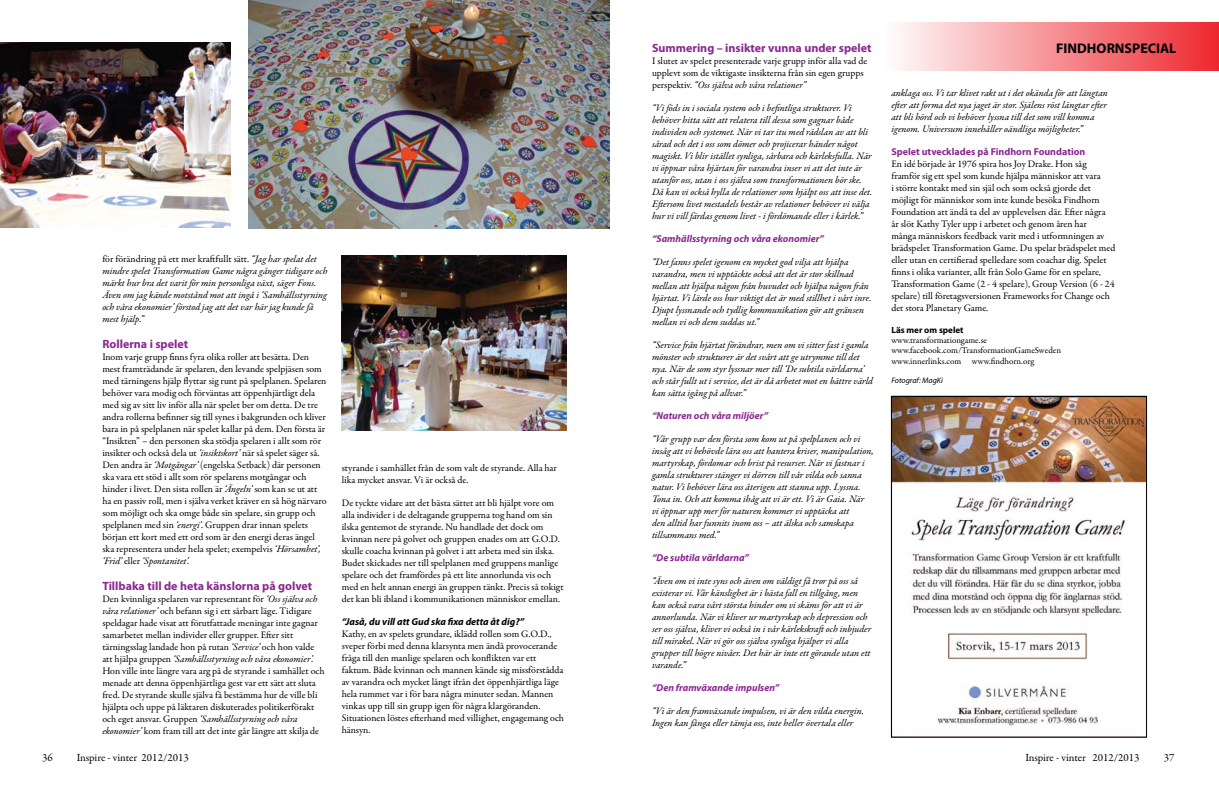
<style>
.page{position:relative;width:1219px;height:794px;background:#fff}
.page>*{position:absolute;margin:0;border:0;box-sizing:border-box;transform-origin:0 0}
.t1{font:700 14px "Myriad Pro";color:#000}
.t2{font:700 12px "Myriad Pro";color:#892890}
.t3{font:11px "Garamond Premr Pro";letter-spacing:-.005em;color:#000}
.t4{font:10px/12px "Garamond Premr Pro";letter-spacing:-.005em;color:#000}
.t5{font:italic 10px/12px "Garamond Premr Pro";letter-spacing:-.005em;color:#000}
.t6{font:italic 700 10px "Myriad Pro";color:#892890}
.t7{font:italic 700 10px "Myriad Pro";color:#000}
.t8{font:700 10px "Myriad Pro";color:#892890}
.t9{font:9px/10.4px "Garamond Premr Pro";letter-spacing:-.005em;color:#000}
.t10{font:700 9px "Myriad Pro";color:#000}
.t11{font:italic 8px "Myriad Pro";color:#000}
.s1{font-style:normal}
.s2{font-style:italic}
</style>
<div class="page">
<div style="left:883px;top:23px;width:336px;height:48px;background:linear-gradient(to right,#fff,#ed272f)"></div>
<img style="left:248px;top:0;width:361px;height:228px">
<img style="left:342px;top:256px;width:225px;height:175px">
<img style="left:0;top:43px;width:230px;height:184px">
<img style="left:893px;top:398px;width:252px;height:328px">
<div style="left:891px;top:396px;width:256px;height:342px;border:1px solid #000"></div>
<p class="t5" style="left:102px;top:253px;width:227px"><span class="s1">för förändring på ett mer kraftfullt sätt.</span> “Jag har spelat det mindre spelet Transformation Game några gånger tidigare och märkt hur bra det varit för min personliga växt, säger Fons.<br>Även om jag kände motstånd mot att ingå i ‘Samhällsstyrning och våra ekonomier’ förstod jag att det var här jag kunde få mest hjälp.”</p>
<p class="t2" style="left:102px;top:336px;width:87px">Rollerna i spelet</p>
<p class="t4" style="left:102px;top:351px;width:226px">Inom varje grupp finns fyra olika roller att besätta. Den mest framträdande är spelaren, den levande spelpjäsen som med tärningens hjälp flyttar sig runt på spelplanen. Spelaren behöver vara modig och förväntas att öppenhjärtligt dela med sig av sitt liv inför alla när spelet ber om detta. De tre andra rollerna befinner sig till synes i bakgrunden och kliver bara in på spelplanen när spelet kallar på dem. Den första är “Insikten” – den personen ska stödja spelaren i allt som rör insikter och också dela ut <span class="s2">‘insiktskort’</span> när så spelet säger så.<br>Den andra är <span class="s2">‘Motgångar’</span> (engelska Setback) där personen ska vara ett stöd i allt som rör spelarens motgångar och hinder i livet. Den sista rollen är <span class="s2">‘Ängeln’</span> som kan se ut att ha en passiv roll, men i själva verket kräver en så hög närvaro som möjligt och ska omge både sin spelare, sin grupp och spelplanen med sin <span class="s2">‘energi’</span>. Gruppen drar innan spelets början ett kort med ett ord som är den energi deras ängel ska representera under hela spelet; exempelvis <span class="s2">‘Hörsamhet’, ‘Frid’</span> eller <span class="s2">‘Spontanitet’.</span></p>
<p class="t2" style="left:102px;top:578px;width:211px">Tillbaka till de heta känslorna på golvet</p>
<p class="t4" style="left:102px;top:593px;width:224px">Den kvinnliga spelaren var representant för <span class="s2">‘Oss själva och våra relationer’</span> och befann sig i ett sårbart läge. Tidigare speldagar hade visat att förutfattade meningar inte gagnar samarbetet mellan individer eller grupper. Efter sitt tärningsslag landade hon på rutan <span class="s2">‘Service’</span> och hon valde att hjälpa gruppen <span class="s2">‘Samhällsstyrning och våra ekonomier’.<br></span>Hon ville inte längre vara arg på de styrande i samhället och menade att denna öppenhjärtliga gest var ett sätt att sluta fred. De styrande skulle själva få bestämma hur de ville bli hjälpta och uppe på läktaren diskuterades politikerförakt och eget ansvar. Gruppen <span class="s2">‘Samhällsstyrning och våra ekonomier’</span> kom fram till att det inte går längre att skilja de</p>
<p class="t4" style="left:342px;top:462px;width:217px">styrande i samhället från de som valt de styrande. Alla har lika mycket ansvar. Vi är också de.</p>
<p class="t4" style="left:342px;top:497px;width:223px">De tyckte vidare att det bästa sättet att bli hjälpt vore om alla individer i de deltagande grupperna tog hand om sin ilska gentemot de styrande. Nu handlade det dock om kvinnan nere på golvet och gruppen enades om att G.O.D. skulle coacha kvinnan på golvet i att arbeta med sin ilska.<br>Budet skickades ner till spelplanen med gruppens manlige spelare och det framfördes på ett lite annorlunda vis och med en helt annan energi än gruppen tänkt. Precis så tokigt det kan bli ibland i kommunikationen människor emellan.</p>
<p class="t7" style="left:342px;top:615px;width:184px">“Jaså, du vill att Gud ska fixa detta åt dig?”</p>
<p class="t4" style="left:342px;top:628px;width:224px">Kathy, en av spelets grundare, iklädd rollen som G.O.D., sveper förbi med denna klarsynta men ändå provocerande fråga till den manlige spelaren och konflikten var ett faktum. Både kvinnan och mannen kände sig missförstådda av varandra och mycket långt ifrån det öppenhjärtliga läge hela rummet var i för bara några minuter sedan. Mannen vinkas upp till sin grupp igen för några klargöranden.<br>Situationen löstes efterhand med villighet, engagemang och hänsyn.</p>
<p class="t2" style="left:652px;top:40px;width:221px">Summering – insikter vunna under spelet</p>
<p class="t4" style="left:652px;top:55px;width:217px">I slutet av spelet presenterade varje grupp inför alla vad de upplevt som de viktigaste insikterna från sin egen grupps perspektiv. <span class="s2">“Oss själva och våra relationer”</span></p>
<p class="t5" style="left:652px;top:102px;width:222px">“Vi föds in i sociala system och i befintliga strukturer. Vi behöver hitta sätt att relatera till dessa som gagnar både individen och systemet. När vi tar itu med rädslan av att bli sårad och det i oss som dömer och projicerar händer något magiskt. Vi blir istället synliga, sårbara och kärleksfulla. När vi öppnar våra hjärtan för varandra inser vi att det inte är utanför oss, utan i oss själva som transformationen bör ske.<br>Då kan vi också hylla de relationer som hjälpt oss att inse det.<br>Eftersom livet mestadels består av relationer behöver vi välja hur vi vill färdas genom livet - i fördömande eller i kärlek.”</p>
<p class="t6" style="left:652px;top:232px;width:174px">“Samhällsstyrning och våra ekonomier”</p>
<p class="t5" style="left:652px;top:256px;width:221px">“Det fanns spelet igenom en mycket god vilja att hjälpa varandra, men vi upptäckte också att det är stor skillnad mellan att hjälpa någon från huvudet och hjälpa någon från hjärtat. Vi lärde oss hur viktigt det är med stillhet i vårt inre.<br>Djupt lyssnande och tydlig kommunikation gör att gränsen mellan vi och dem suddas ut.”</p>
<p class="t5" style="left:652px;top:339px;width:223px">“Service från hjärtat förändrar, men om vi sitter fast i gamla mönster och strukturer är det svårt att ge utrymme till det nya. När de som styr lyssnar mer till ‘De subtila världarna’ och står fullt ut i service, det är då arbetet mot en bättre värld kan sätta igång på allvar.”</p>
<p class="t6" style="left:652px;top:409px;width:118px">“Naturen och våra miljöer”</p>
<p class="t5" style="left:652px;top:433px;width:223px">“Vår grupp var den första som kom ut på spelplanen och vi insåg att vi behövde lära oss att hantera kriser, manipulation, martyrskap, fördomar och brist på resurser. När vi fastnar i gamla strukturer stänger vi dörren till vår vilda och sanna natur. Vi behöver lära oss återigen att stanna upp. Lyssna.<br>Tona in. Och att komma ihåg att vi är ett. Vi är Gaia. När vi öppnar upp mer för naturen kommer vi upptäcka att<br>den alltid har funnits inom oss – att älska och samskapa tillsammans med.”</p>
<p class="t6" style="left:652px;top:551px;width:99px">“De subtila världarna”</p>
<p class="t5" style="left:652px;top:575px;width:221px">“Även om vi inte syns och även om väldigt få tror på oss så existerar vi. Vår känslighet är i bästa fall en tillgång, men kan också vara vårt största hinder om vi skäms för att vi är annorlunda. När vi kliver ur martyrskap och depression och ser oss själva, kliver vi också in i vår kärlekskraft och inbjuder till mirakel. När vi gör oss själva synliga hjälper vi alla grupper till högre nivåer. Det här är inte ett görande utan ett varande.”</p>
<p class="t6" style="left:652px;top:681px;width:129px">“Den framväxande impulsen”</p>
<p class="t5" style="left:652px;top:705px;width:214px">“Vi är den framväxande impulsen, vi är den vilda energin.<br>Ingen kan fånga eller tämja oss, inte heller övertala eller</p>
<h1 class="t1" style="left:1056px;top:39px;width:122px">FINDHORNSPECIAL</h1>
<p class="t5" style="left:891px;top:87px;width:218px">anklaga oss. Vi tar klivet rakt ut i det okända för att längtan efter att forma det nya jaget är stor. Själens röst längtar efter att bli hörd och vi behöver lyssna till det som vill komma igenom. Universum innehåller oändliga möjligheter.”</p>
<p class="t8" style="left:891px;top:145px;width:195px">Spelet utvecklades på Findhorn Foundation</p>
<p class="t4" style="left:891px;top:158px;width:226px">En idé började år 1976 spira hos Joy Drake. Hon såg framför sig ett spel som kunde hjälpa människor att vara<br>i större kontakt med sin själ och som också gjorde det möjligt för människor som inte kunde besöka Findhorn Foundation att ändå ta del av upplevelsen där. Efter några<br>år slöt Kathy Tyler upp i arbetet och genom åren har<br>många människors feedback varit med i utformningen av brädspelet Transformation Game. Du spelar brädspelet med eller utan en certifierad spelledare som coachar dig. Spelet finns i olika varianter, allt från Solo Game för en spelare, Transformation Game (2 - 4 spelare), Group Version (6 - 24 spelare) till företagsversionen Frameworks for Change och det stora Planetary Game.</p>
<p class="t10" style="left:891px;top:324px;width:74px">Läs mer om spelet</p>
<p class="t9" style="left:891px;top:335px;width:171px">www.transformationgame.se www.facebook.com/TransformationGameSweden www.innerlinks.com www.findhorn.org</p>
<p class="t11" style="left:891px;top:375px;width:53px">Fotograf: MagKi</p>
<p class="t3" style="left:42px;top:750px;width:12px">36</p>
<p class="t3" style="left:77px;top:750px;width:114px">Inspire - vinter 2012/2013</p>
<p class="t3" style="left:1025px;top:751px;width:116px">Inspire - vinter 2012/2013</p>
<p class="t3" style="left:1164px;top:751px;width:12px">37</p>
</div>
